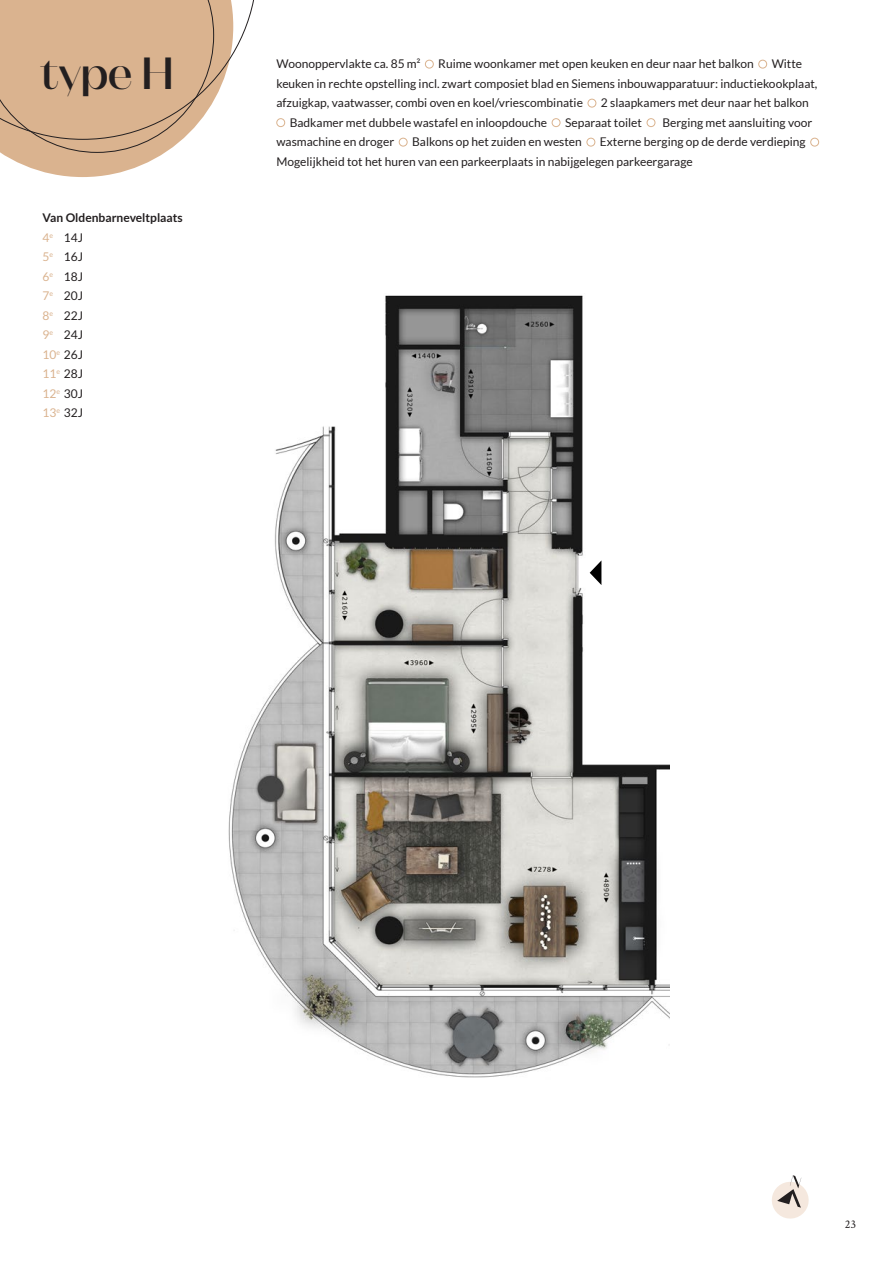
<style>
.page{position:relative;width:893px;height:1263px;background:#fff}
.page>*{position:absolute;margin:0;border:0;box-sizing:border-box;transform-origin:0 0}
.t1{font:500 45px "Magnat Poster";color:#231f20}
.t2{font:12px/19.5px "Lato";color:#231f20}
.t3{font:12px "Crimson Text";color:#231f20}
.s1{font-weight:700}
.s2{color:#dab38f}
</style>
<div class="page">
<svg style="left:0;top:0;width:254px;height:177px"></svg>
<img style="left:228px;top:295px;width:442px;height:783px">
<svg style="left:590px;top:560px;width:11px;height:25px"></svg>
<svg style="left:772px;top:1175px;width:37px;height:44px"></svg>
<div style="left:425px;top:60px;width:9px;height:8px;border:1px solid #dab38f;border-radius:50%"></div>
<div style="left:758px;top:60px;width:9px;height:8px;border:1px solid #dab38f;border-radius:50%"></div>
<div style="left:588px;top:99px;width:8px;height:8px;border:1px solid #dab38f;border-radius:50%"></div>
<div style="left:276px;top:118px;width:9px;height:9px;border:1px solid #dab38f;border-radius:50%"></div>
<div style="left:552px;top:118px;width:8px;height:9px;border:1px solid #dab38f;border-radius:50%"></div>
<div style="left:647px;top:118px;width:8px;height:9px;border:1px solid #dab38f;border-radius:50%"></div>
<div style="left:399px;top:138px;width:8px;height:8px;border:1px solid #dab38f;border-radius:50%"></div>
<div style="left:587px;top:138px;width:8px;height:8px;border:1px solid #dab38f;border-radius:50%"></div>
<div style="left:810px;top:138px;width:9px;height:8px;border:1px solid #dab38f;border-radius:50%"></div>
<h1 class="t1" style="left:40px;top:45px;width:135px">type H</h1>
<p class="t2" style="left:43px;top:208px;width:142px"><span class="s1">Van Oldenbarneveltplaats<br></span><span class="s2">4</span><sup>e</sup> 14J<br><span class="s2">5</span><sup>e</sup> 16J<br><span class="s2">6</span><sup>e</sup> 18J<br><span class="s2">7</span><sup>e</sup> 20J<br><span class="s2">8</span><sup>e</sup> 22J<br><span class="s2">9</span><sup>e</sup> 24J<br><span class="s2">10</span><sup>e</sup> 26J<br><span class="s2">11</span><sup>e</sup> 28J<br><span class="s2">12</span><sup>e</sup> 30J<br><span class="s2">13</span><sup>e</sup> 32J</p>
<p class="t2" style="left:276px;top:54px;width:145px">Woonoppervlakte ca. 85 m²</p>
<p class="t2" style="left:438px;top:54px;width:317px">Ruime woonkamer met open keuken en deur naar het balkon</p>
<p class="t2" style="left:276px;top:54px;width:543px;text-indent:495px">Witte keuken in rechte opstelling incl. zwart composiet blad en Siemens inbouwapparatuur: inductiekookplaat, afzuigkap, vaatwasser, combi oven en koel/vriescombinatie</p>
<p class="t2" style="left:601px;top:93px;width:209px">2 slaapkamers met deur naar het balkon</p>
<p class="t2" style="left:290px;top:113px;width:259px">Badkamer met dubbele wastafel en inloopdouche</p>
<p class="t2" style="left:565px;top:113px;width:78px">Separaat toilet</p>
<p class="t2" style="left:662px;top:113px;width:151px">Berging met aansluiting voor</p>
<p class="t2" style="left:276px;top:132px;width:119px">wasmachine en droger</p>
<p class="t2" style="left:412px;top:132px;width:171px">Balkons op het zuiden en westen</p>
<p class="t2" style="left:276px;top:132px;width:531px;text-indent:323px">Externe berging op de derde verdieping<br>Mogelijkheid tot het huren van een parkeerplaats in nabijgelegen parkeergarage</p>
<p class="t3" style="left:845px;top:1216px;width:13px">23</p>
</div>
